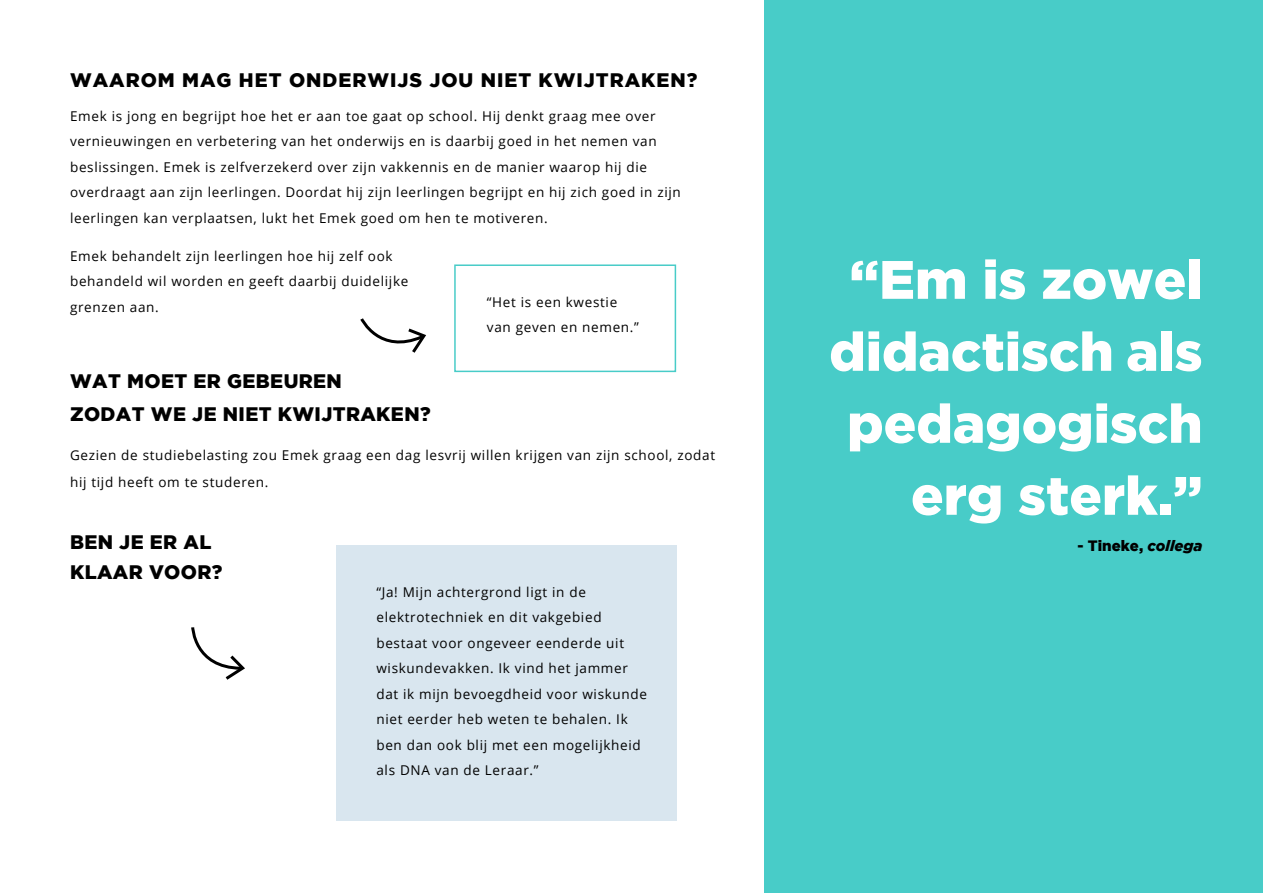
<style>
.page{position:relative;width:1263px;height:893px;background:#fff}
.page>*{position:absolute;margin:0;border:0;box-sizing:border-box;transform-origin:0 0}
.t1{font:900 54px/72px "Gotham";color:#fff;text-align:right}
.t2{font:900 19.5px/33px "Gotham";letter-spacing:.02em;color:#000}
.t3{font:900 19.5px "Gotham";letter-spacing:.05em;color:#000}
.t4{font:900 15px "Gotham";color:#000}
.t5{font:13.5px/25.5px "Open Sans";letter-spacing:.05em;color:#000}
.s1{font-style:italic}
</style>
<div class="page">
<div style="left:336px;top:545px;width:340px;height:276px;background:#d9e6ef"></div>
<div style="left:764px;top:0;width:499px;height:893px;background:#48ccc8"></div>
<div style="left:454px;top:264px;width:222px;height:108px;border:2px solid #48ccc8"></div>
<svg style="left:191px;top:627px;width:54px;height:53px"></svg>
<svg style="left:360px;top:318px;width:66px;height:35px"></svg>
<h2 class="t3" style="left:70px;top:68px;width:629px">WAAROM MAG HET ONDERWIJS JOU NIET KWIJTRAKEN?</h2>
<p class="t5" style="left:70px;top:103px;width:612px">Emek is jong en begrijpt hoe het er aan toe gaat op school. Hij denkt graag mee over vernieuwingen en verbetering van het onderwijs en is daarbij goed in het nemen van beslissingen. Emek is zelfverzekerd over zijn vakkennis en de manier waarop hij die overdraagt aan zijn leerlingen. Doordat hij zijn leerlingen begrijpt en hij zich goed in zijn leerlingen kan verplaatsen, lukt het Emek goed om hen te motiveren.</p>
<p class="t5" style="left:70px;top:243px;width:340px">Emek behandelt zijn leerlingen hoe hij zelf ook behandeld wil worden en geeft daarbij duidelijke grenzen aan.</p>
<p class="t5" style="left:487px;top:289px;width:153px">“Het is een kwestie van geven en nemen.”</p>
<h2 class="t2" style="left:70px;top:364px;width:362px">WAT MOET ER GEBEUREN<br>ZODAT WE JE NIET KWIJTRAKEN?</h2>
<p class="t5" style="left:70px;top:442px;width:647px;line-height:27px">Gezien de studiebelasting zou Emek graag een dag lesvrij willen krijgen van zijn school, zodat hij tijd heeft om te studeren.</p>
<h2 class="t2" style="left:70px;top:526px;width:154px;line-height:30px">BEN JE ER AL<br>KLAAR VOOR?</h2>
<p class="t5" style="left:376px;top:578px;width:272px">“Ja! Mijn achtergrond ligt in de elektrotechniek en dit vakgebied bestaat voor ongeveer eenderde uit wiskundevakken. Ik vind het jammer dat ik mijn bevoegdheid voor wiskunde niet eerder heb weten te behalen. Ik ben dan ook blij met een mogelijkheid als DNA van de Leraar.”</p>
<h1 class="t1" style="left:829px;top:242px;width:375px">“Em is zowel didactisch als pedagogisch erg sterk.”</h1>
<p class="t4" style="left:1078px;top:537px;width:126px">- Tineke, <span class="s1">collega</span></p>
</div>
